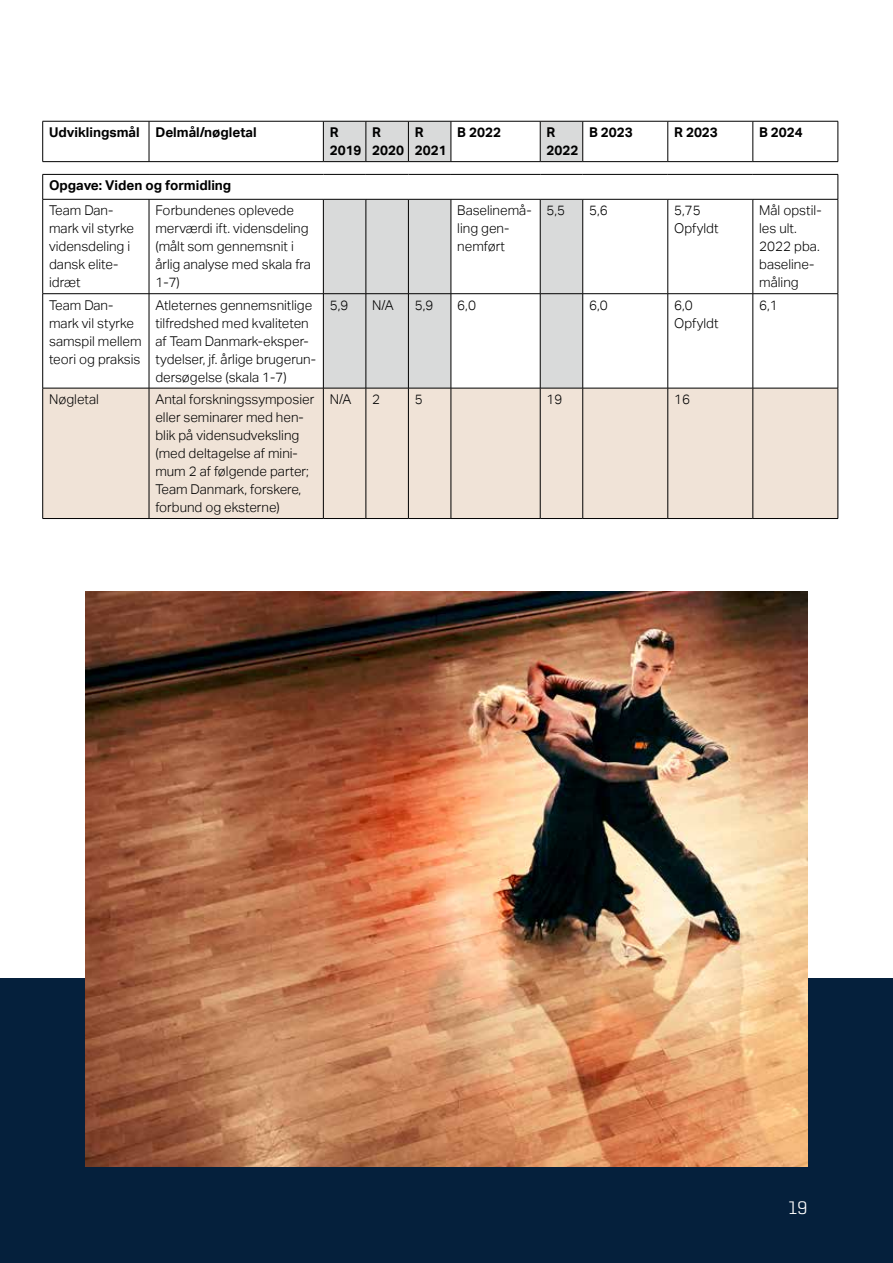
<style>
.page{position:relative;width:893px;height:1263px;background:#fff}
.page>*{position:absolute;margin:0;border:0;box-sizing:border-box;transform-origin:0 0}
.t1{font:18px "Team Danmark 4";color:#fff}
.t2{font:300 13.5px/18px "Aktiv Grotesk";color:#000}
.t3{font:700 13.5px/18px "Aktiv Grotesk";color:#000}
</style>
<div class="page">
<svg style="left:323px;top:122px;width:260px;height:266px;fill:#d9dada"></svg>
<div style="left:43px;top:389px;width:795px;height:129px;background:#f0e3d7"></div>
<hr style="left:43px;top:121px;width:106px;height:1px;background:#000">
<hr style="left:42px;top:121px;width:1px;height:40px;background:#000">
<hr style="left:149px;top:121px;width:174px;height:1px;background:#000">
<hr style="left:149px;top:121px;width:1px;height:40px;background:#000">
<hr style="left:323px;top:121px;width:43px;height:1px;background:#000">
<hr style="left:323px;top:121px;width:1px;height:40px;background:#000">
<hr style="left:366px;top:121px;width:42px;height:1px;background:#000">
<hr style="left:366px;top:121px;width:1px;height:40px;background:#000">
<hr style="left:408px;top:121px;width:43px;height:1px;background:#000">
<hr style="left:408px;top:121px;width:1px;height:40px;background:#000">
<hr style="left:451px;top:121px;width:89px;height:1px;background:#000">
<hr style="left:451px;top:121px;width:1px;height:40px;background:#000">
<hr style="left:540px;top:121px;width:43px;height:1px;background:#000">
<hr style="left:540px;top:121px;width:1px;height:40px;background:#000">
<hr style="left:583px;top:121px;width:85px;height:1px;background:#000">
<hr style="left:582px;top:121px;width:1px;height:40px;background:#000">
<hr style="left:668px;top:121px;width:85px;height:1px;background:#000">
<hr style="left:667px;top:121px;width:1px;height:40px;background:#000">
<hr style="left:753px;top:121px;width:85px;height:1px;background:#000">
<hr style="left:753px;top:121px;width:1px;height:40px;background:#000">
<hr style="left:838px;top:121px;width:1px;height:40px;background:#000">
<hr style="left:43px;top:161px;width:106px;height:1px;background:#000">
<hr style="left:149px;top:161px;width:174px;height:1px;background:#000">
<hr style="left:323px;top:161px;width:43px;height:1px;background:#000">
<hr style="left:366px;top:161px;width:42px;height:1px;background:#000">
<hr style="left:408px;top:161px;width:43px;height:1px;background:#000">
<hr style="left:451px;top:161px;width:89px;height:1px;background:#000">
<hr style="left:540px;top:161px;width:43px;height:1px;background:#000">
<hr style="left:583px;top:161px;width:85px;height:1px;background:#000">
<hr style="left:668px;top:161px;width:85px;height:1px;background:#000">
<hr style="left:753px;top:161px;width:85px;height:1px;background:#000">
<hr style="left:43px;top:174px;width:106px;height:1px;background:#000">
<hr style="left:149px;top:174px;width:174px;height:1px;background:#000">
<hr style="left:323px;top:174px;width:43px;height:1px;background:#000">
<hr style="left:366px;top:174px;width:42px;height:1px;background:#000">
<hr style="left:408px;top:174px;width:43px;height:1px;background:#000">
<hr style="left:451px;top:174px;width:89px;height:1px;background:#000">
<hr style="left:540px;top:174px;width:43px;height:1px;background:#000">
<hr style="left:583px;top:174px;width:85px;height:1px;background:#000">
<hr style="left:668px;top:174px;width:85px;height:1px;background:#000">
<hr style="left:753px;top:174px;width:85px;height:1px;background:#000">
<hr style="left:43px;top:518px;width:106px;height:1px;background:#000">
<hr style="left:149px;top:518px;width:174px;height:1px;background:#000">
<hr style="left:323px;top:518px;width:43px;height:1px;background:#000">
<hr style="left:366px;top:518px;width:42px;height:1px;background:#000">
<hr style="left:408px;top:518px;width:43px;height:1px;background:#000">
<hr style="left:451px;top:518px;width:89px;height:1px;background:#000">
<hr style="left:540px;top:518px;width:43px;height:1px;background:#000">
<hr style="left:583px;top:518px;width:85px;height:1px;background:#000">
<hr style="left:668px;top:518px;width:85px;height:1px;background:#000">
<hr style="left:753px;top:518px;width:85px;height:1px;background:#000">
<svg style="left:42px;top:175px;width:1px;height:24px"></svg>
<svg style="left:838px;top:175px;width:1px;height:24px"></svg>
<hr style="left:43px;top:199px;width:106px;height:1px;background:#000">
<hr style="left:42px;top:199px;width:1px;height:94px;background:#000">
<hr style="left:149px;top:199px;width:174px;height:1px;background:#000">
<hr style="left:149px;top:199px;width:1px;height:94px;background:#000">
<hr style="left:323px;top:199px;width:43px;height:1px;background:#000">
<hr style="left:323px;top:199px;width:1px;height:94px;background:#000">
<hr style="left:366px;top:199px;width:42px;height:1px;background:#000">
<hr style="left:366px;top:199px;width:1px;height:94px;background:#000">
<hr style="left:408px;top:199px;width:43px;height:1px;background:#000">
<hr style="left:408px;top:199px;width:1px;height:94px;background:#000">
<hr style="left:451px;top:199px;width:89px;height:1px;background:#000">
<hr style="left:451px;top:199px;width:1px;height:94px;background:#000">
<hr style="left:540px;top:199px;width:43px;height:1px;background:#000">
<hr style="left:540px;top:199px;width:1px;height:94px;background:#000">
<hr style="left:583px;top:199px;width:85px;height:1px;background:#000">
<hr style="left:582px;top:199px;width:1px;height:94px;background:#000">
<hr style="left:668px;top:199px;width:85px;height:1px;background:#000">
<hr style="left:667px;top:199px;width:1px;height:94px;background:#000">
<hr style="left:753px;top:199px;width:85px;height:1px;background:#000">
<hr style="left:753px;top:199px;width:1px;height:94px;background:#000">
<hr style="left:838px;top:199px;width:1px;height:94px;background:#000">
<hr style="left:43px;top:293px;width:106px;height:1px;background:#000">
<hr style="left:42px;top:294px;width:1px;height:94px;background:#000">
<hr style="left:149px;top:293px;width:174px;height:1px;background:#000">
<hr style="left:149px;top:294px;width:1px;height:94px;background:#000">
<hr style="left:323px;top:293px;width:43px;height:1px;background:#000">
<hr style="left:323px;top:294px;width:1px;height:94px;background:#000">
<hr style="left:366px;top:293px;width:42px;height:1px;background:#000">
<hr style="left:366px;top:294px;width:1px;height:94px;background:#000">
<hr style="left:408px;top:293px;width:43px;height:1px;background:#000">
<hr style="left:408px;top:294px;width:1px;height:94px;background:#000">
<hr style="left:451px;top:293px;width:89px;height:1px;background:#000">
<hr style="left:451px;top:294px;width:1px;height:94px;background:#000">
<hr style="left:540px;top:293px;width:43px;height:1px;background:#000">
<hr style="left:540px;top:294px;width:1px;height:94px;background:#000">
<hr style="left:583px;top:293px;width:85px;height:1px;background:#000">
<hr style="left:582px;top:294px;width:1px;height:94px;background:#000">
<hr style="left:668px;top:293px;width:85px;height:1px;background:#000">
<hr style="left:667px;top:294px;width:1px;height:94px;background:#000">
<hr style="left:753px;top:293px;width:85px;height:1px;background:#000">
<hr style="left:753px;top:294px;width:1px;height:94px;background:#000">
<hr style="left:838px;top:294px;width:1px;height:94px;background:#000">
<hr style="left:43px;top:388px;width:106px;height:1px;background:#000">
<hr style="left:42px;top:388px;width:1px;height:130px;background:#000">
<hr style="left:149px;top:388px;width:174px;height:1px;background:#000">
<hr style="left:149px;top:388px;width:1px;height:130px;background:#000">
<hr style="left:323px;top:388px;width:43px;height:1px;background:#000">
<hr style="left:323px;top:388px;width:1px;height:130px;background:#000">
<hr style="left:366px;top:388px;width:42px;height:1px;background:#000">
<hr style="left:366px;top:388px;width:1px;height:130px;background:#000">
<hr style="left:408px;top:388px;width:43px;height:1px;background:#000">
<hr style="left:408px;top:388px;width:1px;height:130px;background:#000">
<hr style="left:451px;top:388px;width:89px;height:1px;background:#000">
<hr style="left:451px;top:388px;width:1px;height:130px;background:#000">
<hr style="left:540px;top:388px;width:43px;height:1px;background:#000">
<hr style="left:540px;top:388px;width:1px;height:130px;background:#000">
<hr style="left:583px;top:388px;width:85px;height:1px;background:#000">
<hr style="left:582px;top:388px;width:1px;height:130px;background:#000">
<hr style="left:668px;top:388px;width:85px;height:1px;background:#000">
<hr style="left:667px;top:388px;width:1px;height:130px;background:#000">
<hr style="left:753px;top:388px;width:85px;height:1px;background:#000">
<hr style="left:753px;top:388px;width:1px;height:130px;background:#000">
<hr style="left:838px;top:388px;width:1px;height:130px;background:#000">
<div style="left:0;top:978px;width:893px;height:285px;background:#05203c"></div>
<img style="left:85px;top:591px;width:723px;height:576px">
<p class="t3" style="left:49px;top:124px;width:209px">Udviklingsmål Delmål/nøgletal</p>
<p class="t3" style="left:330px;top:124px;width:33px">R<br>2019</p>
<p class="t3" style="left:372px;top:124px;width:33px">R<br>2020</p>
<p class="t3" style="left:415px;top:124px;width:33px">R<br>2021</p>
<p class="t3" style="left:457px;top:124px;width:45px">B 2022</p>
<p class="t3" style="left:547px;top:124px;width:33px">R<br>2022</p>
<p class="t3" style="left:589px;top:124px;width:45px">B 2023</p>
<p class="t3" style="left:674px;top:124px;width:45px">R 2023</p>
<p class="t3" style="left:759px;top:124px;width:45px">B 2024</p>
<p class="t3" style="left:49px;top:177px;width:184px">Opgave: Viden og formidling</p>
<p class="t2" style="left:49px;top:202px;width:86px">Team Dan&shy;mark vil styrke vidensdeling i dansk elite&shy;idræt</p>
<p class="t2" style="left:155px;top:202px;width:157px">Forbundenes oplevede merværdi ift. vidensdeling (målt som gennemsnit i årlig analyse med skala fra<br>1-7)</p>
<p class="t2" style="left:457px;top:202px;width:76px">Baselinemå&shy;ling gen&shy;nemført</p>
<p class="t2" style="left:547px;top:202px;width:20px">5,5</p>
<p class="t2" style="left:589px;top:202px;width:20px">5,6</p>
<p class="t2" style="left:674px;top:202px;width:46px">5,75<br>Opfyldt</p>
<p class="t2" style="left:759px;top:202px;width:64px">Mål opstil&shy;les ult.<br>2022 pba. baseline&shy;måling</p>
<p class="t2" style="left:49px;top:296px;width:94px">Team Dan&shy;mark vil styrke samspil mellem teori og praksis</p>
<p class="t2" style="left:155px;top:296px;width:162px">Atleternes gennemsnitlige tilfredshed med kvaliteten af Team Danmark-eksper&shy;tydelser, jf. årlige brugerun&shy;dersøgelse (skala 1-7)</p>
<p class="t2" style="left:330px;top:296px;width:20px">5,9</p>
<p class="t2" style="left:372px;top:296px;width:23px">N/A</p>
<p class="t2" style="left:415px;top:296px;width:20px">5,9</p>
<p class="t2" style="left:457px;top:296px;width:20px">6,0</p>
<p class="t2" style="left:589px;top:296px;width:20px">6,0</p>
<p class="t2" style="left:674px;top:296px;width:46px">6,0<br>Opfyldt</p>
<p class="t2" style="left:759px;top:296px;width:20px">6,1</p>
<p class="t2" style="left:49px;top:390px;width:51px">Nøgletal</p>
<p class="t2" style="left:155px;top:390px;width:160px">Antal forskningssymposier eller seminarer med hen&shy;blik på vidensudveksling (med deltagelse af mini&shy;mum 2 af følgende parter;<br>Team Danmark, forskere, forbund og eksterne)</p>
<p class="t2" style="left:330px;top:390px;width:23px">N/A</p>
<p class="t2" style="left:372px;top:390px;width:9px">2</p>
<p class="t2" style="left:415px;top:390px;width:9px">5</p>
<p class="t2" style="left:547px;top:390px;width:17px">19</p>
<p class="t2" style="left:674px;top:390px;width:17px">16</p>
<h1 class="t1" style="left:788px;top:1199px;width:21px">19</h1>
</div>
